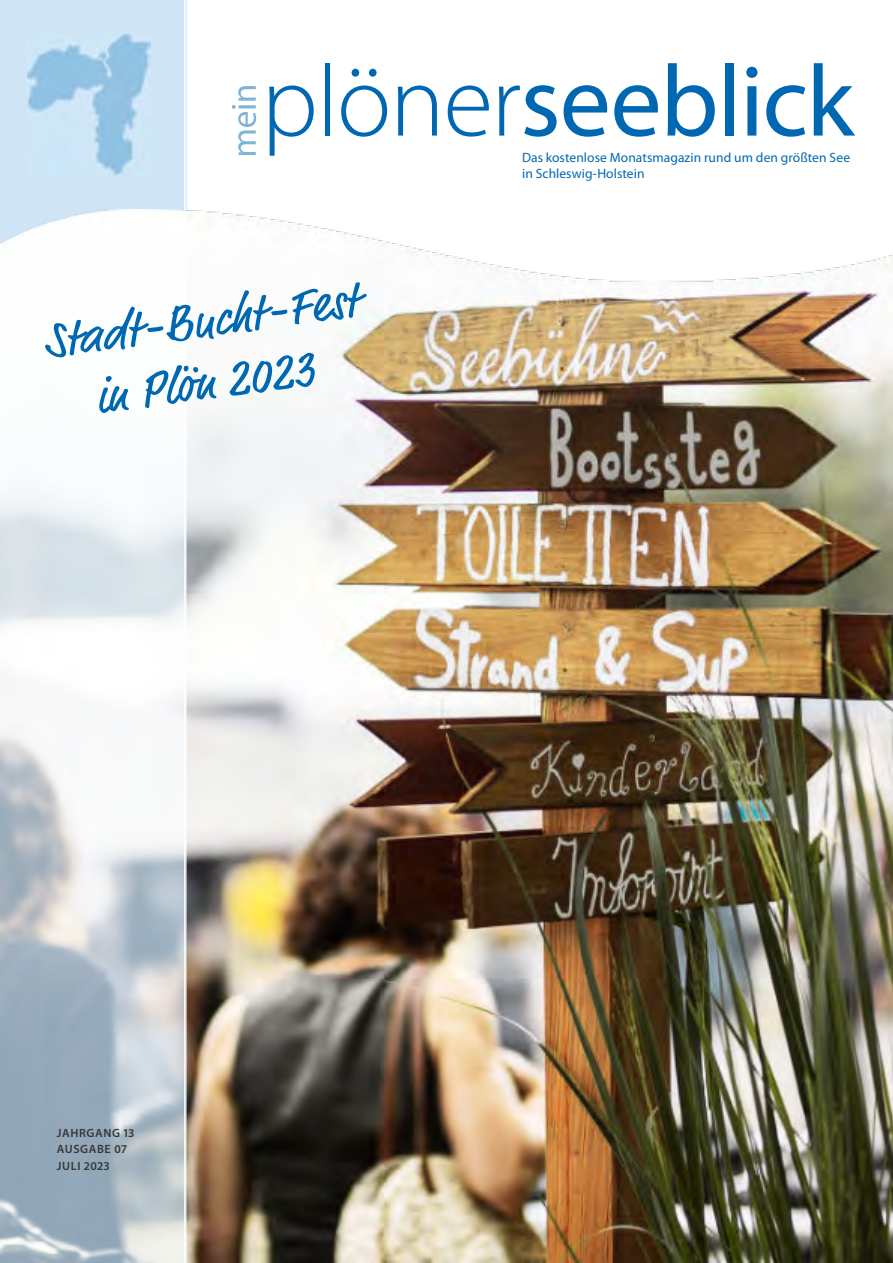
<style>
.page{position:relative;width:893px;height:1263px;background:#fff}
.page>*{position:absolute;margin:0;border:0;box-sizing:border-box;transform-origin:0 0}
.t1{font:50.1px/61.7px "Market OT";color:#0068b2;text-align:center}
.t2{font:13.5px/16.5px "Myriad Pro";letter-spacing:.005em;color:#0068b2}
.t3{font:600 12px/16.5px "Myriad Pro";letter-spacing:.05em;color:#373836}
</style>
<div class="page">
<img style="left:186px;top:210px;width:707px;height:1053px">
<img style="left:0;top:0;width:184px;height:1263px">
<svg style="left:269px;top:86px;width:45px;height:70px"></svg>
<div style="left:325px;top:63px;width:5px;height:73px;background:#0068b2"></div>
<svg style="left:341px;top:69px;width:46px;height:68px"></svg>
<svg style="left:398px;top:86px;width:39px;height:50px"></svg>
<svg style="left:448px;top:86px;width:41px;height:51px"></svg>
<svg style="left:499px;top:85px;width:58px;height:52px"></svg>
<svg style="left:564px;top:85px;width:43px;height:52px"></svg>
<svg style="left:614px;top:85px;width:44px;height:52px"></svg>
<svg style="left:667px;top:63px;width:48px;height:74px"></svg>
<div style="left:725px;top:63px;width:9px;height:73px;background:#0068b2"></div>
<svg style="left:746px;top:67px;width:11px;height:69px"></svg>
<svg style="left:766px;top:85px;width:39px;height:52px"></svg>
<svg style="left:814px;top:63px;width:41px;height:73px"></svg>
<svg style="left:232px;top:86px;width:24px;height:69px"></svg>
<img style="left:27px;top:35px;width:123px;height:141px">
<h1 class="t1" style="left:39px;top:313px;width:318px;rotate:-8deg">Stadt-Bucht-Fest in Plön 2023</h1>
<p class="t2" style="left:522px;top:150px;width:329px">Das kostenlose Monatsmagazin rund um den größten See in Schleswig-Holstein</p>
<p class="t3" style="left:57px;top:1125px;width:79px">JAHRGANG 13<br>AUSGABE 07<br>JULI 2023</p>
</div>
